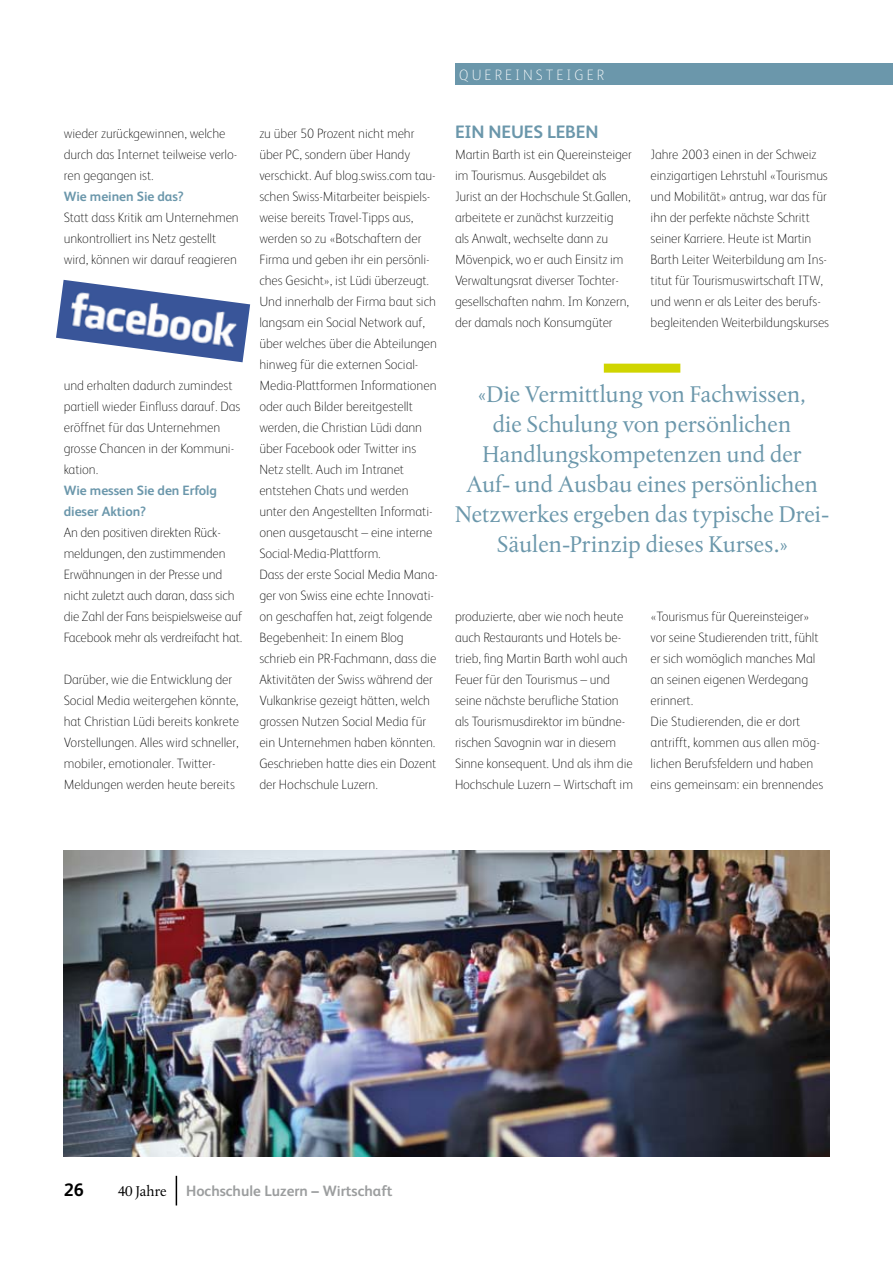
<style>
.page{position:relative;width:893px;height:1263px;background:#fff}
.page>*{position:absolute;margin:0;border:0;box-sizing:border-box;transform-origin:0 0}
.t1{font:24px/30px "Albertina MT Std";color:#6b97ab;text-align:center}
.t2{font:700 18px "FS Albert";color:#6b97ab}
.t3{font:700 18px "FS Albert";color:#000}
.t4{font:700 15px "FS Albert";color:#9c9e9f}
.t5{font:100 15px "FS Albert";color:#fff}
.t6{font:15px "Albertina MT Std";color:#000}
.t7{font:100 13.5px/21px "FS Albert";letter-spacing:-.005em;color:#000}
.t8{font:700 13.5px/21px "FS Albert";letter-spacing:-.005em;color:#6b97ab}
</style>
<div class="page">
<img style="left:64px;top:850px;width:765px;height:307px">
<svg style="left:176px;top:1176px;width:1px;height:29px"></svg>
<img style="left:56px;top:280px;width:194px;height:82px">
<div style="left:455px;top:64px;width:438px;height:21px;background:#6b97ab"></div>
<div style="left:604px;top:364px;width:76px;height:9px;background:#d0d500"></div>
<p class="t5" style="left:459px;top:65px;width:24px">Quereinsteiger</p>
<p class="t7" style="left:64px;top:122px;width:175px">wieder zurückgewinnen, welche durch das Internet teilweise verlo&shy;ren gegangen ist.</p>
<p class="t8" style="left:64px;top:185px;width:122px">Wie meinen Sie das?</p>
<p class="t7" style="left:64px;top:206px;width:177px">Statt dass Kritik am Unternehmen unkontrolliert ins Netz gestellt wird, können wir darauf reagieren</p>
<p class="t7" style="left:64px;top:374px;width:178px">und erhalten dadurch zumindest partiell wieder Einfluss darauf. Das eröffnet für das Unternehmen grosse Chancen in der Kommuni&shy;kation.</p>
<p class="t8" style="left:64px;top:479px;width:155px">Wie messen Sie den Erfolg dieser Aktion?</p>
<p class="t7" style="left:64px;top:521px;width:180px">An den positiven direkten Rück&shy;meldungen, den zustimmenden Erwähnungen in der Presse und nicht zuletzt auch daran, dass sich die Zahl der Fans beispielsweise auf Facebook mehr als verdreifacht hat.</p>
<p class="t7" style="left:64px;top:668px;width:177px">Darüber, wie die Entwicklung der Social Media weitergehen könnte, hat Christian Lüdi bereits konkrete Vorstellungen. Alles wird schneller, mobiler, emotionaler. Twitter-Meldungen werden heute bereits</p>
<p class="t7" style="left:259px;top:122px;width:180px">zu über 50 Prozent nicht mehr über PC, sondern über Handy verschickt. Auf blog.swiss.com tau&shy;schen Swiss-Mitarbeiter beispiels&shy;weise bereits Travel-Tipps aus, werden so zu «Botschaftern der<br>Firma und geben ihr ein persönli&shy;ches Gesicht», ist Lüdi überzeugt.<br>Und innerhalb der Firma baut sich langsam ein Social Network auf, über welches über die Abteilungen hinweg für die externen Social-<br>Media-Plattformen Informationen oder auch Bilder bereitgestellt werden, die Christian Lüdi dann über Facebook oder Twitter ins<br>Netz stellt. Auch im Intranet entstehen Chats und werden unter den Angestellten Informati&shy;onen ausgetauscht – eine interne<br>Social-Media-Plattform.<br>Dass der erste Social Media Mana&shy;ger von Swiss eine echte Innovati&shy;on geschaffen hat, zeigt folgende<br>Begebenheit: In einem Blog schrieb ein PR-Fachmann, dass die<br>Aktivitäten der Swiss während der<br>Vulkankrise gezeigt hätten, welch grossen Nutzen Social Media für ein Unternehmen haben könnten.<br>Geschrieben hatte dies ein Dozent der Hochschule Luzern.</p>
<h2 class="t2" style="left:455px;top:120px;width:145px">Ein neues Leben</h2>
<p class="t7" style="left:455px;top:143px;width:178px">Martin Barth ist ein Quereinsteiger im Tourismus. Ausgebildet als Jurist an der Hochschule St.Gallen, arbeitete er zunächst kurzzeitig<br>als Anwalt, wechselte dann zu Mövenpick, wo er auch Einsitz im Verwaltungsrat diverser Tochter&shy;gesellschaften nahm. Im Konzern, der damals noch Konsumgüter</p>
<p class="t7" style="left:651px;top:143px;width:180px">Jahre 2003 einen in der Schweiz einzigartigen Lehrstuhl «Tourismus und Mobilität» antrug, war das für ihn der perfekte nächste Schritt seiner Karriere. Heute ist Martin Barth Leiter Weiterbildung am Ins&shy;titut für Tourismuswirtschaft ITW, und wenn er als Leiter des berufs&shy;begleitenden Weiterbildungskurses</p>
<h1 class="t1" style="left:455px;top:380px;width:376px">«Die Vermittlung von Fachwissen,<br>die Schulung von persönlichen Handlungskompetenzen und der<br>Auf- und Ausbau eines persönlichen Netzwerkes ergeben das typische Drei-Säulen-Prinzip dieses Kurses.»</h1>
<p class="t7" style="left:651px;top:605px;width:174px">«Tourismus für Quereinsteiger» vor seine Studierenden tritt, fühlt er sich womöglich manches Mal an seinen eigenen Werdegang erinnert.<br>Die Studierenden, die er dort antrifft, kommen aus allen mög&shy;lichen Berufsfeldern und haben eins gemeinsam: ein brennendes</p>
<p class="t7" style="left:455px;top:605px;width:180px">produzierte, aber wie noch heute auch Restaurants und Hotels be&shy;trieb, fing Martin Barth wohl auch<br>Feuer für den Tourismus – und seine nächste berufliche Station als Tourismusdirektor im bündne&shy;rischen Savognin war in diesem<br>Sinne konsequent. Und als ihm die<br>Hochschule Luzern – Wirtschaft im</p>
<h2 class="t3" style="left:64px;top:1178px;width:22px">26</h2>
<p class="t6" style="left:118px;top:1183px;width:50px">40 Jahre</p>
<p class="t4" style="left:186px;top:1181px;width:208px">Hochschule Luzern – Wirtschaft</p>
</div>
